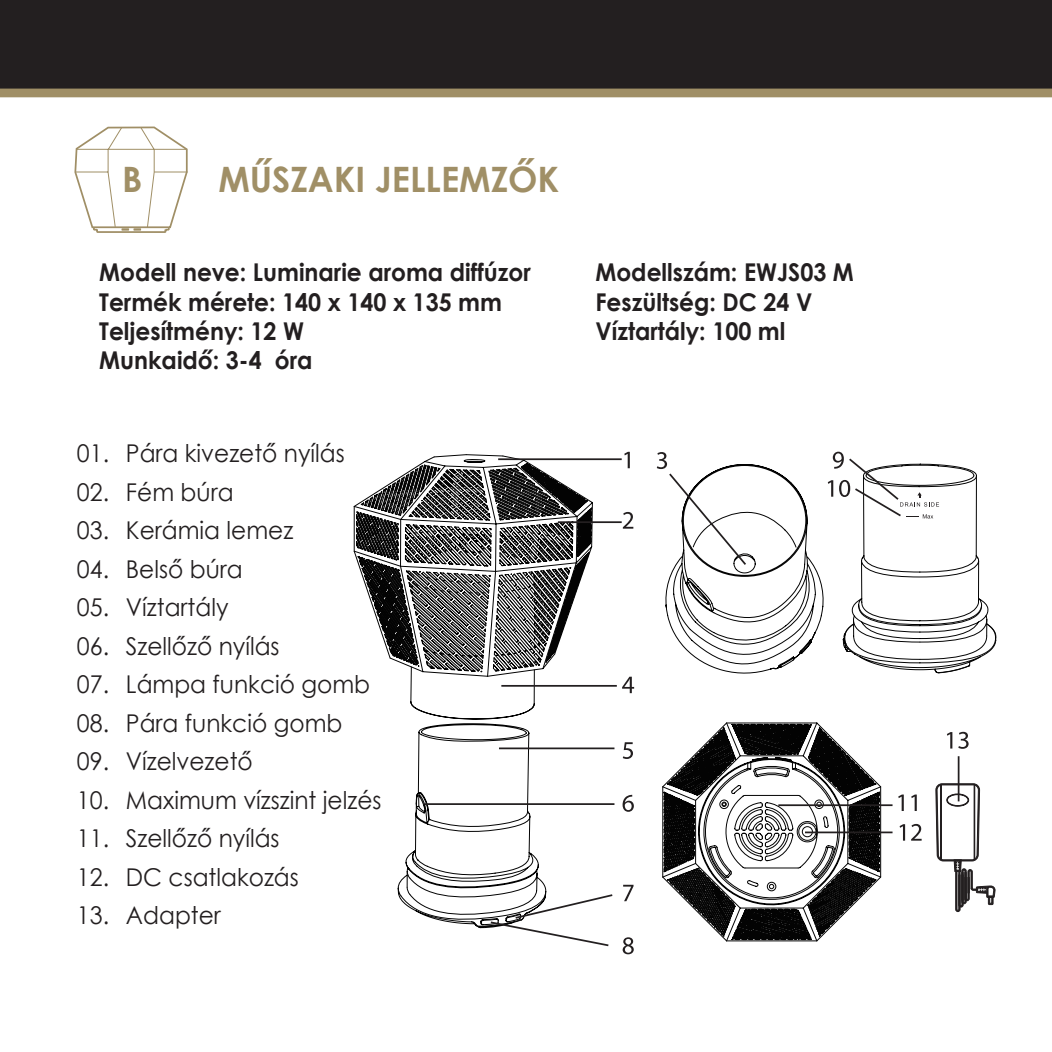
<style>
.page{position:relative;width:1052px;height:1052px;background:#fff}
.page>*{position:absolute;margin:0;border:0;box-sizing:border-box;transform-origin:0 0}
.t1{font:700 35px "Century Gothic";color:#a08f66}
.t2{font:24.5px "Century Gothic";color:#231f20;scale:.95 1}
.t3{font:700 24.5px "Century Gothic";color:#231f20;scale:.95 1}
</style>
<div class="page">
<div style="left:0;top:0;width:1052px;height:93px;background:#231f20"></div>
<div style="left:0;top:89px;width:1052px;height:8px;background:#a08f66"></div>
<svg style="left:713px;top:928px;width:118px;height:13px"></svg>
<svg style="left:353px;top:454px;width:240px;height:208px"></svg>
<svg style="left:397px;top:463px;width:572px;height:465px"></svg>
<div style="left:473px;top:686px;width:14px;height:14px;background:#fff;border-radius:50%"></div>
<div style="left:471px;top:683px;width:18px;height:19px;border:5px solid #fff;border-radius:50%"></div>
<div style="left:473px;top:750px;width:14px;height:14px;background:#fff;border-radius:50%"></div>
<div style="left:471px;top:748px;width:18px;height:19px;border:5px solid #fff;border-radius:50%"></div>
<svg style="left:624px;top:452px;width:6px;height:16px"></svg>
<svg style="left:623px;top:512px;width:10px;height:16px"></svg>
<svg style="left:622px;top:676px;width:12px;height:17px"></svg>
<svg style="left:623px;top:742px;width:10px;height:17px"></svg>
<hr style="left:498px;top:458px;width:124px;height:2px;background:#231f20">
<hr style="left:558px;top:521px;width:64px;height:2px;background:#231f20">
<hr style="left:501px;top:685px;width:116px;height:1px;background:#231f20">
<hr style="left:499px;top:747px;width:115px;height:2px;background:#231f20">
<hr style="left:425px;top:803px;width:189px;height:2px;background:#231f20">
<svg style="left:622px;top:795px;width:12px;height:17px"></svg>
<svg style="left:623px;top:884px;width:10px;height:17px"></svg>
<svg style="left:622px;top:937px;width:12px;height:17px"></svg>
<svg style="left:489px;top:893px;width:125px;height:54px"></svg>
<svg style="left:657px;top:452px;width:340px;height:222px"></svg>
<svg style="left:898px;top:794px;width:6px;height:17px"></svg>
<svg style="left:911px;top:794px;width:5px;height:17px"></svg>
<hr style="left:778px;top:804px;width:114px;height:2px;background:#231f20">
<svg style="left:899px;top:824px;width:6px;height:16px"></svg>
<svg style="left:911px;top:824px;width:10px;height:16px"></svg>
<hr style="left:805px;top:831px;width:87px;height:2px;background:#231f20">
<svg style="left:935px;top:783px;width:61px;height:129px"></svg>
<div style="left:988px;top:895px;width:5px;height:10px;border:1px solid #231f20"></div>
<svg style="left:947px;top:732px;width:5px;height:16px"></svg>
<svg style="left:958px;top:732px;width:10px;height:17px"></svg>
<hr style="left:957px;top:756px;width:2px;height:45px;background:#231f20">
<svg style="left:74px;top:126px;width:114px;height:107px"></svg>
<hr style="left:154px;top:171px;width:34px;height:2px;background:#a08f66">
<h1 class="t1" style="left:122px;top:153px;width:22px">b</h1>
<h1 class="t1" style="left:218px;top:153px;width:342px">MŰSZAKI JELLEMZŐK</h1>
<p class="t3" style="left:99px;top:254px;width:456px">Modell neve: Luminarie aroma diffúzor</p>
<p class="t3" style="left:595px;top:254px;width:273px">Modellszám: EWJS03 M</p>
<p class="t3" style="left:99px;top:283px;width:425px">Termék mérete: 140 x 140 x 135 mm</p>
<p class="t3" style="left:595px;top:283px;width:230px">Feszültség: DC 24 V</p>
<p class="t3" style="left:99px;top:312px;width:217px">Teljesítmény: 12 W</p>
<p class="t3" style="left:595px;top:312px;width:201px">Víztartály: 100 ml</p>
<p class="t3" style="left:99px;top:342px;width:226px">Munkaidő: 3-4 óra</p>
<p class="t2" style="left:77px;top:436px;width:283px">01. Pára kivezető nyílás</p>
<p class="t2" style="left:77px;top:474px;width:166px">02. Fém búra</p>
<p class="t2" style="left:77px;top:513px;width:229px">03. Kerámia lemez</p>
<p class="t2" style="left:77px;top:551px;width:176px">04. Belső búra</p>
<p class="t2" style="left:77px;top:590px;width:161px">05. Víztartály</p>
<p class="t2" style="left:77px;top:628px;width:215px">06. Szellőző nyílás</p>
<p class="t2" style="left:77px;top:667px;width:310px">07. Lámpa funkció gomb</p>
<p class="t2" style="left:77px;top:705px;width:281px">08. Pára funkció gomb</p>
<p class="t2" style="left:77px;top:744px;width:187px">09. Vízelvezető</p>
<p class="t2" style="left:77px;top:782px;width:322px">10. Maximum vízszint jelzés</p>
<p class="t2" style="left:77px;top:821px;width:215px">11. Szellőző nyílás</p>
<p class="t2" style="left:77px;top:859px;width:235px">12. DC csatlakozás</p>
<p class="t2" style="left:77px;top:898px;width:153px">13. Adapter</p>
</div>
